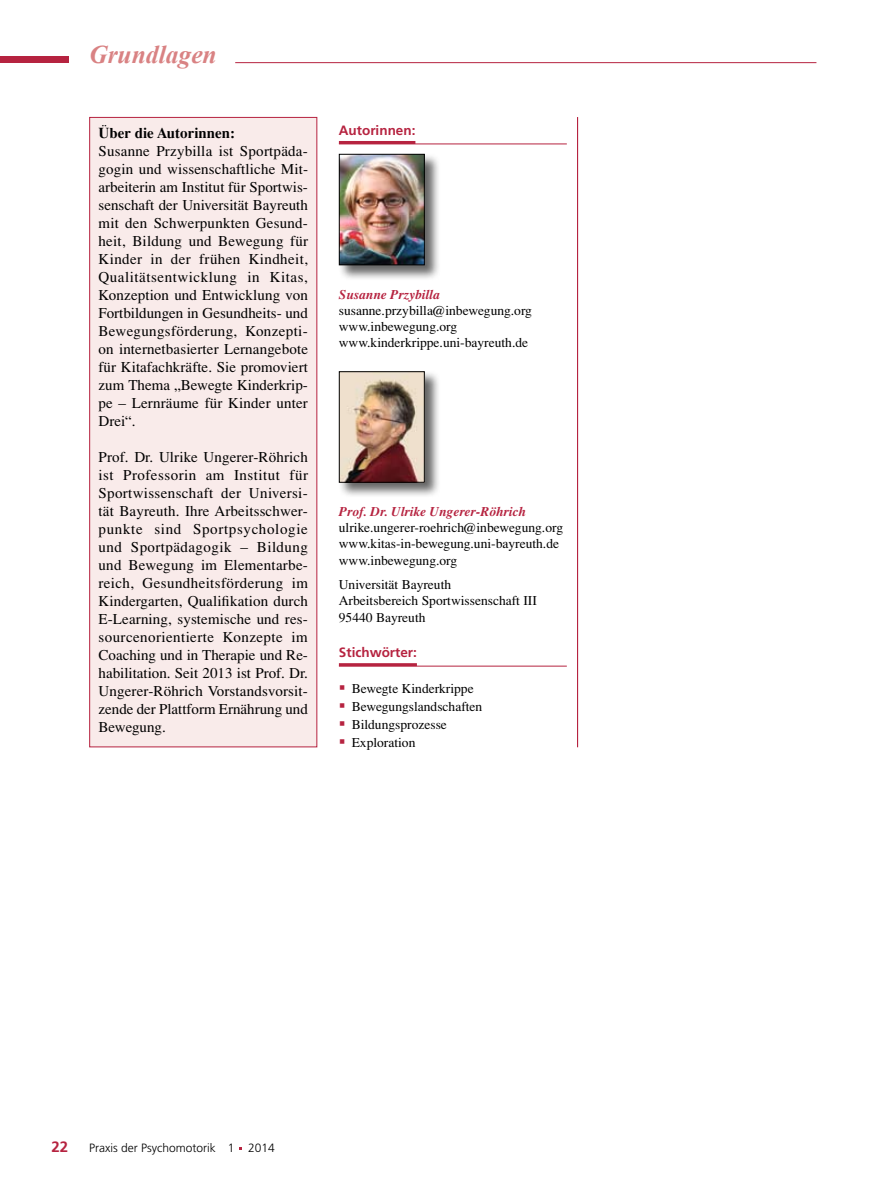
<style>
.page{position:relative;width:893px;height:1191px;background:#fff}
.page>*{position:absolute;margin:0;border:0;box-sizing:border-box;transform-origin:0 0}
.t1{font:italic 700 25.5px "Times New Roman";color:#d98283}
.t2{font:15px/18px "Times";color:#000;text-align:justify}
.t3{font:700 15px "Times";color:#000}
.t4{font:700 15px "Frutiger";color:#b62340}
.t5{font:13.5px/16.2px "Times";color:#000}
.t6{font:italic 700 13.5px "Times";color:#b62340}
.t7{font:700 13.5px "Frutiger";color:#b62340}
.t8{font:300 12px "Frutiger";color:#000}
</style>
<div class="page">
<div style="left:0;top:57px;width:68px;height:6px;background:#b62340"></div>
<hr style="left:235px;top:62px;width:581px;height:1px;background:#b62340">
<hr style="left:339px;top:141px;width:76px;height:3px;background:#b62340">
<hr style="left:339px;top:144px;width:228px;height:1px;background:#b62340">
<hr style="left:339px;top:663px;width:78px;height:3px;background:#b62340">
<hr style="left:339px;top:666px;width:228px;height:1px;background:#b62340">
<div style="left:338px;top:153px;width:102px;height:128px;background:#000;opacity:.6"></div>
<img style="left:341px;top:156px;width:82px;height:107px">
<div style="left:339px;top:154px;width:86px;height:111px;border:1px solid #000"></div>
<div style="left:338px;top:370px;width:102px;height:128px;background:#000;opacity:.6"></div>
<img style="left:341px;top:373px;width:82px;height:107px">
<div style="left:339px;top:371px;width:86px;height:111px;border:1px solid #000"></div>
<div style="left:90px;top:117px;width:227px;height:630px;background:#f9ebea"></div>
<div style="left:89px;top:117px;width:228px;height:630px;border:1px solid #b62340"></div>
<hr style="left:577px;top:117px;width:1px;height:630px;background:#b62340">
<h1 class="t1" style="left:89px;top:40px;width:129px">Grundlagen</h1>
<p class="t3" style="left:99px;top:124px;width:138px">Über die Autorinnen:</p>
<p class="t2" style="left:99px;top:142px;width:211px">Susanne Przybilla ist Sportpäda&shy;gogin und wissenschaftliche Mit&shy;arbeiterin am Institut für Sportwis&shy;senschaft der Universität Bayreuth mit den Schwerpunkten Gesund&shy;heit, Bildung und Bewegung für Kinder in der frühen Kindheit, Qualitätsentwicklung in Kitas, Konzeption und Entwicklung von Fortbildungen in Gesundheits- und Bewegungsförderung, Konzepti&shy;on internetbasierter Lernangebote für Kitafachkräfte. Sie promoviert zum Thema „Bewegte Kinderkrip&shy;pe – Lernräume für Kinder unter Drei“.</p>
<p class="t2" style="left:99px;top:448px;width:211px">Prof. Dr. Ulrike Ungerer-Röhrich ist Professorin am Institut für Sportwissenschaft der Universi&shy;tät Bayreuth. Ihre Arbeitsschwer&shy;punkte sind Sportpsychologie und Sportpädagogik – Bildung und Bewegung im Elementarbe&shy;reich, Gesundheitsförderung im Kindergarten, Qualifikation durch E-Learning, systemische und res&shy;sourcenorientierte Konzepte im Coaching und in Therapie und Re&shy;habilitation. Seit 2013 ist Prof. Dr.<br>Ungerer-Röhrich Vorstandsvorsit&shy;zende der Plattform Ernährung und Bewegung.</p>
<p class="t7" style="left:339px;top:122px;width:78px">Autorinnen:</p>
<p class="t6" style="left:339px;top:287px;width:102px">Susanne Przybilla</p>
<p class="t5" style="left:339px;top:302px;width:195px">susanne.przybilla@inbewegung.org www.inbewegung.org www.kinderkrippe.uni-bayreuth.de</p>
<p class="t6" style="left:339px;top:504px;width:189px">Prof. Dr. Ulrike Ungerer-Röhrich</p>
<p class="t5" style="left:339px;top:519px;width:226px">ulrike.ungerer-roehrich@inbewegung.org www.kitas-in-bewegung.uni-bayreuth.de www.inbewegung.org</p>
<p class="t5" style="left:339px;top:576px;width:199px">Universität Bayreuth<br>Arbeitsbereich Sportwissenschaft III<br>95440 Bayreuth</p>
<p class="t7" style="left:339px;top:644px;width:80px">Stichwörter:</p>
<p class="t5" style="left:352px;top:679px;width:132px;line-height:18px">Bewegte Kinderkrippe<br>Bewegungslandschaften<br>Bildungsprozesse<br>Exploration</p>
<p class="t4" style="left:51px;top:1138px;width:18px">22</p>
<p class="t8" style="left:89px;top:1141px;width:187px">Praxis der Psychomotorik 1 2014</p>
</div>
